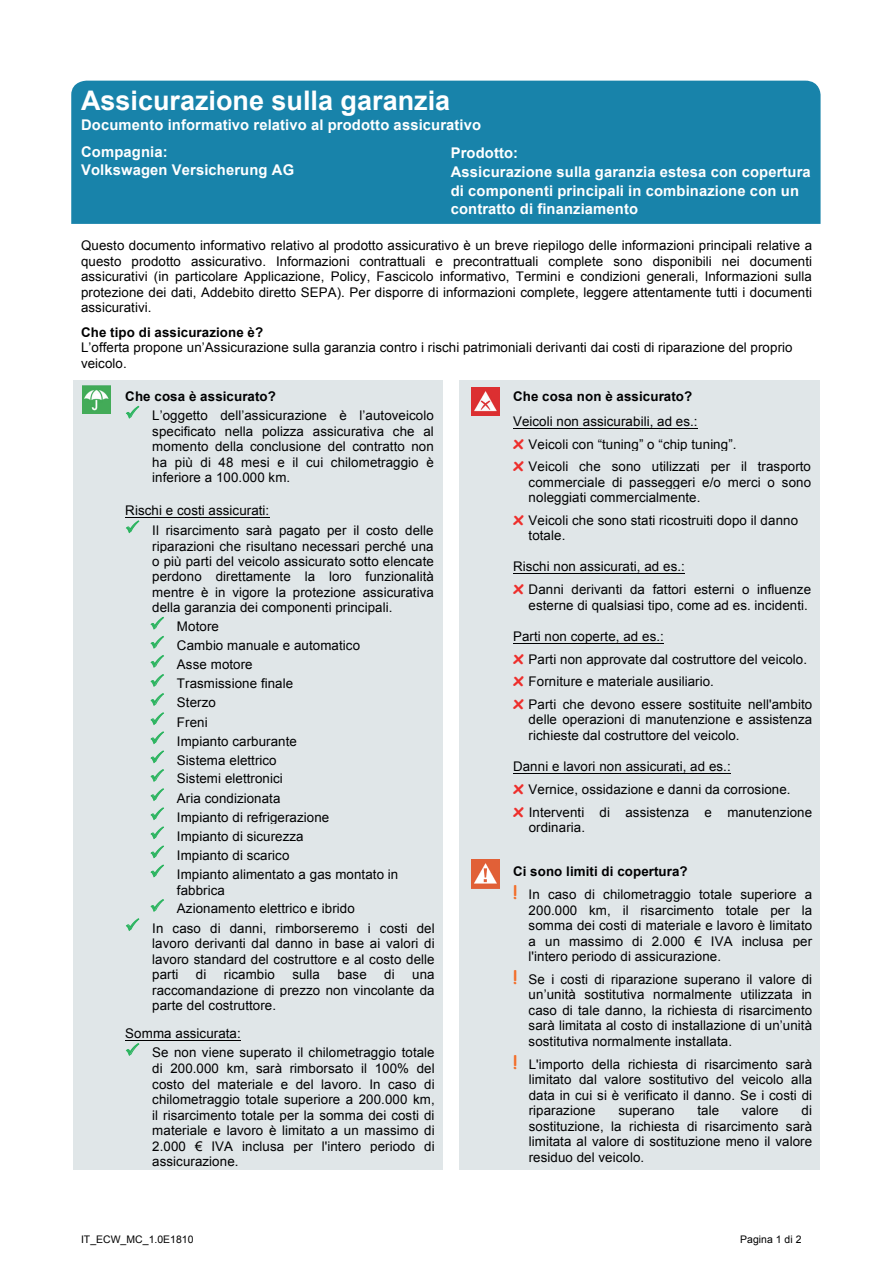
<style>
.page{position:relative;width:893px;height:1263px;background:#fff}
.page>*{position:absolute;margin:0;border:0;box-sizing:border-box;transform-origin:0 0}
.t1{font:700 27px "Arial";color:#fff}
.t2{font:700 14.7px/18.6px "Arial";letter-spacing:.01em;color:#fff}
.t3{font:13.35px/15.6px "Arial";letter-spacing:.005em;color:#000001;text-align:justify}
.t4{font:700 13.35px "Arial";letter-spacing:.01em;color:#000001}
.t5{font:10.5px "Arial";letter-spacing:.005em;color:#000001}
.s1{color:#2bb45f}
.s2{font-family:"Comic Sans MS";font-weight:700;font-size:18px;color:#ee2f2c}
.s3{font-weight:700}
.s4{font-family:"Comic Sans MS";font-weight:700;font-size:18px;color:#f36e2a}
</style>
<div class="page">
<div style="left:71px;top:81px;width:750px;height:143px;background:#1883aa"></div>
<div style="left:73px;top:380px;width:44px;height:789px;background:#e0e6e8"></div>
<div style="left:117px;top:380px;width:326px;height:789px;background:#e0e6e8"></div>
<svg style="left:126px;top:406px;width:13px;height:13px"></svg>
<hr style="left:125px;top:517px;width:144px;height:1px;background:#000001">
<svg style="left:126px;top:520px;width:13px;height:13px"></svg>
<svg style="left:150px;top:617px;width:14px;height:13px"></svg>
<svg style="left:150px;top:636px;width:14px;height:13px"></svg>
<svg style="left:150px;top:655px;width:14px;height:13px"></svg>
<svg style="left:150px;top:674px;width:14px;height:13px"></svg>
<svg style="left:150px;top:693px;width:14px;height:13px"></svg>
<svg style="left:150px;top:712px;width:14px;height:13px"></svg>
<svg style="left:150px;top:731px;width:14px;height:13px"></svg>
<svg style="left:150px;top:750px;width:14px;height:32px"></svg>
<svg style="left:150px;top:788px;width:14px;height:13px"></svg>
<svg style="left:150px;top:807px;width:14px;height:13px"></svg>
<svg style="left:150px;top:826px;width:14px;height:13px"></svg>
<svg style="left:150px;top:845px;width:14px;height:33px"></svg>
<svg style="left:150px;top:899px;width:14px;height:13px"></svg>
<svg style="left:126px;top:918px;width:13px;height:13px"></svg>
<hr style="left:125px;top:1040px;width:116px;height:1px;background:#000001">
<svg style="left:126px;top:1043px;width:13px;height:13px"></svg>
<div style="left:459px;top:380px;width:46px;height:459px;background:#e0e6e8"></div>
<div style="left:505px;top:380px;width:315px;height:459px;background:#e0e6e8"></div>
<hr style="left:513px;top:428px;width:185px;height:1px;background:#000001">
<hr style="left:513px;top:573px;width:172px;height:1px;background:#000001">
<hr style="left:513px;top:643px;width:151px;height:1px;background:#000001">
<hr style="left:513px;top:773px;width:218px;height:1px;background:#000001">
<div style="left:459px;top:839px;width:46px;height:16px;background:#e0e6e8"></div>
<div style="left:505px;top:839px;width:315px;height:16px;background:#e0e6e8"></div>
<div style="left:459px;top:855px;width:46px;height:314px;background:#e0e6e8"></div>
<div style="left:505px;top:855px;width:315px;height:314px;background:#e0e6e8"></div>
<img style="left:82px;top:386px;width:28px;height:28px">
<img style="left:471px;top:387px;width:29px;height:28px">
<img style="left:471px;top:860px;width:28px;height:28px">
<h1 class="t1" style="left:81px;top:83px;width:371px">Assicurazione sulla garanzia</h1>
<p class="t2" style="left:81px;top:112px;width:402px;line-height:27.3px">Documento informativo relativo al prodotto assicurativo<br>Compagnia:</p>
<p class="t2" style="left:81px;top:161px;width:215px">Volkswagen Versicherung AG</p>
<p class="t2" style="left:451px;top:144px;width:362px">Prodotto:<br>Assicurazione sulla garanzia estesa con copertura di componenti principali in combinazione con un contratto di finanziamento</p>
<p class="t3" style="left:81px;top:238px;width:733px">Questo documento informativo relativo al prodotto assicurativo è un breve riepilogo delle informazioni principali relative a questo prodotto assicurativo. Informazioni contrattuali e precontrattuali complete sono disponibili nei documenti assicurativi (in particolare Applicazione, Policy, Fascicolo informativo, Termini e condizioni generali, Informazioni sulla protezione dei dati, Addebito diretto SEPA). Per disporre di informazioni complete, leggere attentamente tutti i documenti assicurativi.</p>
<p class="t4" style="left:81px;top:323px;width:184px">Che tipo di assicurazione è?</p>
<p class="t3" style="left:81px;top:340px;width:713px">L’offerta propone un’Assicurazione sulla garanzia contro i rischi patrimoniali derivanti dai costi di riparazione del proprio veicolo.</p>
<p class="t4" style="left:125px;top:388px;width:152px">Che cosa è assicurato?</p>
<p class="t3" style="left:152px;top:408px;width:283px;text-indent:-27px"><span class="s1">✓</span> L’oggetto dell’assicurazione è l’autoveicolo specificato nella polizza assicurativa che al momento della conclusione del contratto non ha più di 48 mesi e il cui chilometraggio è inferiore a 100.000 km.</p>
<p class="t3" style="left:125px;top:503px;width:146px">Rischi e costi assicurati:</p>
<p class="t3" style="left:152px;top:522px;width:283px;text-indent:-27px"><span class="s1">✓</span> Il risarcimento sarà pagato per il costo delle riparazioni che risultano necessari perché una o più parti del veicolo assicurato sotto elencate perdono direttamente la loro funzionalità mentre è in vigore la protezione assicurativa della garanzia dei componenti principali.</p>
<p class="t3" style="left:150px;top:619px;width:70px"><span class="s1">✓</span> Motore</p>
<p class="t3" style="left:150px;top:638px;width:212px"><span class="s1">✓</span> Cambio manuale e automatico</p>
<p class="t3" style="left:150px;top:657px;width:104px"><span class="s1">✓</span> Asse motore</p>
<p class="t3" style="left:150px;top:676px;width:145px"><span class="s1">✓</span> Trasmissione finale</p>
<p class="t3" style="left:150px;top:695px;width:67px"><span class="s1">✓</span> Sterzo</p>
<p class="t3" style="left:150px;top:714px;width:59px"><span class="s1">✓</span> Freni</p>
<p class="t3" style="left:150px;top:733px;width:148px"><span class="s1">✓</span> Impianto carburante</p>
<p class="t3" style="left:150px;top:752px;width:128px"><span class="s1">✓</span> Sistema elettrico</p>
<p class="t3" style="left:150px;top:771px;width:134px"><span class="s1">✓</span> Sistemi elettronici</p>
<p class="t3" style="left:150px;top:790px;width:132px"><span class="s1">✓</span> Aria condizionata</p>
<p class="t3" style="left:150px;top:809px;width:181px"><span class="s1">✓</span> Impianto di refrigerazione</p>
<p class="t3" style="left:150px;top:828px;width:155px"><span class="s1">✓</span> Impianto di sicurezza</p>
<p class="t3" style="left:150px;top:847px;width:141px"><span class="s1">✓</span> Impianto di scarico</p>
<p class="t3" style="left:177px;top:866px;width:223px;text-indent:-27px"><span class="s1">✓</span> Impianto alimentato a gas montato in fabbrica</p>
<p class="t3" style="left:150px;top:901px;width:206px"><span class="s1">✓</span> Azionamento elettrico e ibrido</p>
<p class="t3" style="left:152px;top:920px;width:284px;text-indent:-27px"><span class="s1">✓</span> In caso di danni, rimborseremo i costi del lavoro derivanti dal danno in base ai valori di lavoro standard del costruttore e al costo delle parti</p>
<p class="t4" style="left:513px;top:388px;width:181px">Che cosa non è assicurato?</p>
<p class="t3" style="left:513px;top:410px;width:299px;line-height:22.6px;text-align:left">Veicoli non assicurabili, ad es.:<br><span class="s2">x</span> Veicoli con “tuning” o “chip tuning”.<br><span class="s2">x</span> Veicoli che sono utilizzati per il trasporto</p>
<p class="t3" style="left:529px;top:474px;width:284px">commerciale di passeggeri e/o merci o sono noleggiati commercialmente.</p>
<p class="t3" style="left:529px;top:513px;width:271px;text-indent:-16px"><span class="s2">x</span> Veicoli che sono stati ricostruiti dopo il danno totale.</p>
<p class="t3" style="left:513px;top:555px;width:300px;line-height:23.1px">Rischi non assicurati, ad es.:<br><span class="s2">x</span> Danni derivanti da fattori esterni o influenze</p>
<p class="t3" style="left:529px;top:597px;width:281px">esterne di qualsiasi tipo, come ad es. incidenti.</p>
<p class="t3" style="left:513px;top:625px;width:301px;line-height:22.6px;text-align:left">Parti non coperte, ad es.:<br><span class="s2">x</span> Parti non approvate dal costruttore del veicolo. <span class="s2">x</span> Forniture e materiale ausiliario.<br><span class="s2">x</span> Parti che devono essere sostituite nell'ambito</p>
<p class="t3" style="left:529px;top:712px;width:285px">delle operazioni di manutenzione e assistenza richieste dal costruttore del veicolo.</p>
<p class="t3" style="left:513px;top:755px;width:301px;line-height:22.8px;text-align:left">Danni e lavori non assicurati, ad es.:<br><span class="s2">x</span> Vernice, ossidazione e danni da corrosione.<br><span class="s2">x</span> Interventi di assistenza e manutenzione</p>
<p class="t3" style="left:529px;top:819px;width:58px">ordinaria.</p>
<p class="t3" style="left:513px;top:860px;width:300px;line-height:23.1px"><span class="s3">Ci sono limiti di copertura?<br></span><span class="s4">!</span> In caso di chilometraggio totale superiore a</p>
<p class="t3" style="left:529px;top:902px;width:285px">200.000 km, il risarcimento totale per la somma dei costi di materiale e lavoro è limitato a un massimo di 2.000 € IVA inclusa per l'intero periodo di assicurazione.</p>
<p class="t3" style="left:529px;top:972px;width:285px;text-indent:-16px"><span class="s4">!</span> Se i costi di riparazione superano il valore di un’unità sostitutiva normalmente utilizzata in caso di tale danno, la richiesta di risarcimento sarà limitata al costo di installazione di un’unità sostitutiva normalmente installata.</p>
<p class="t3" style="left:529px;top:1057px;width:285px;text-indent:-16px"><span class="s4">!</span> L'importo della richiesta di risarcimento sarà limitato dal valore sostitutivo del veicolo alla data in cui si è verificato il danno. Se i costi di riparazione</p>
<p class="t3" style="left:196px;top:967px;width:12px">di</p>
<p class="t3" style="left:224px;top:967px;width:52px">ricambio</p>
<p class="t3" style="left:292px;top:967px;width:29px">sulla</p>
<p class="t3" style="left:338px;top:967px;width:31px">base</p>
<p class="t3" style="left:384px;top:967px;width:12px">di</p>
<p class="t3" style="left:152px;top:967px;width:284px;text-indent:260px">una raccomandazione di prezzo non vincolante da parte del costruttore.</p>
<p class="t3" style="left:125px;top:1026px;width:117px">Somma assicurata:</p>
<p class="t3" style="left:152px;top:1045px;width:284px;text-indent:-27px"><span class="s1">✓</span> Se non viene superato il chilometraggio totale di 200.000 km, sarà rimborsato il 100% del costo del materiale e del lavoro. In caso di chilometraggio totale superiore a 200.000 km, il risarcimento totale per la somma dei costi di materiale e lavoro è limitato a un massimo di 2.000 € IVA inclusa per l'intero periodo di assicurazione.</p>
<p class="t3" style="left:529px;top:1103px;width:285px;text-indent:273px">di sostituzione, la richiesta di risarcimento sarà limitata al valore di sostituzione meno il valore residuo del veicolo.</p>
<p class="t3" style="left:618px;top:1103px;width:58px">superano</p>
<p class="t3" style="left:697px;top:1103px;width:23px">tale</p>
<p class="t3" style="left:742px;top:1103px;width:38px">valore</p>
<p class="t5" style="left:81px;top:1233px;width:114px">IT_ECW_MC_1.0E1810</p>
<p class="t5" style="left:740px;top:1233px;width:63px">Pagina 1 di 2</p>
</div>
